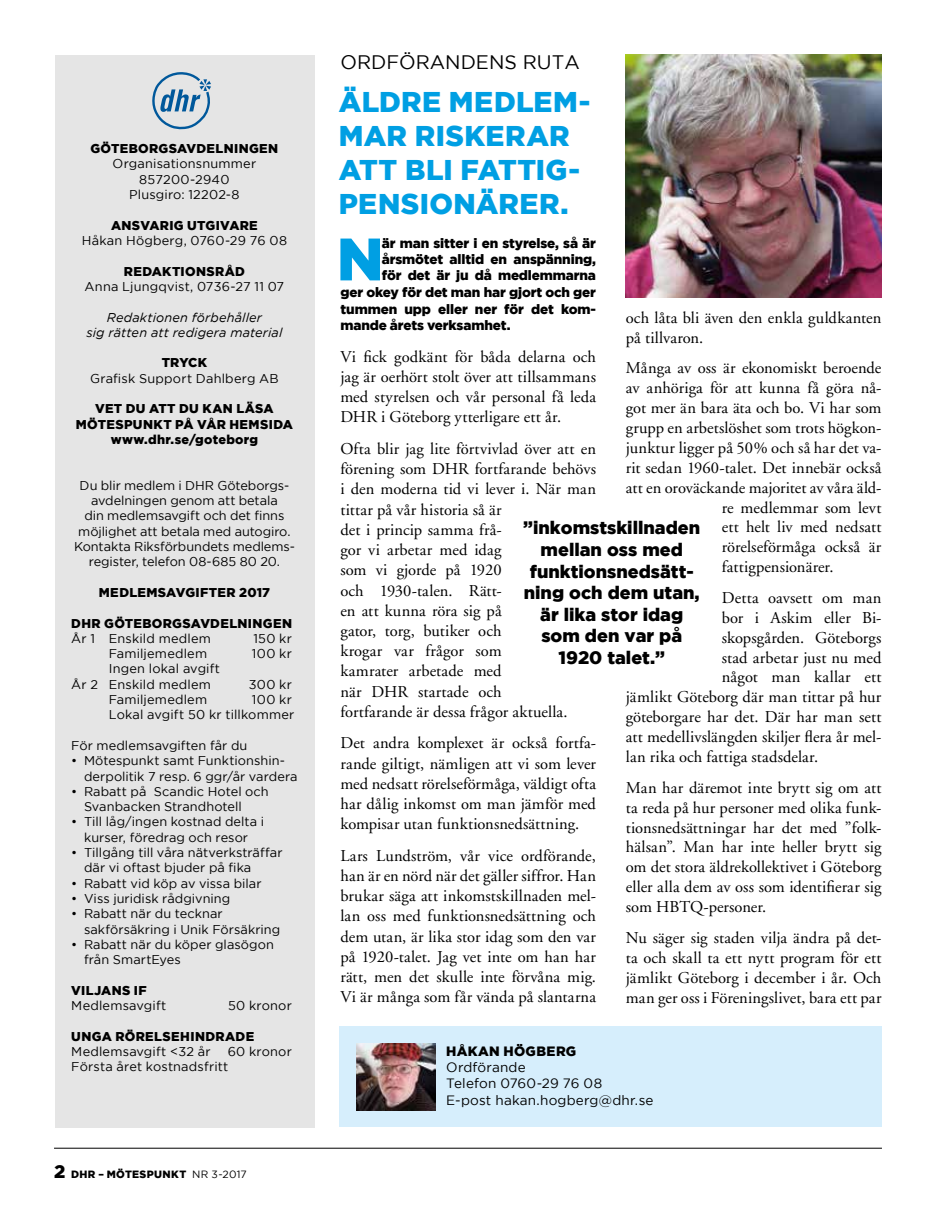
<style>
.page{position:relative;width:936px;height:1212px;background:#fff}
.page>*{position:absolute;margin:0;border:0;box-sizing:border-box;transform-origin:0 0}
.t1{font:900 59.85px "Gotham";color:#009fe3}
.t2{font:900 28.5px/34.2px "Gotham";letter-spacing:.01em;color:#009fe3}
.t3{font:19.5px "Gotham";color:#000}
.t4{font:900 18px/21.6px "Gotham";color:#000;text-align:center}
.t5{font:16.5px/20.2px "Adobe Garamond";letter-spacing:.005em;color:#000;text-align:justify}
.t6{font:900 13.5px "Gotham";letter-spacing:-.01em;color:#000}
.t7{font:13.5px/16.2px "Gotham";letter-spacing:.015em;color:#000}
.t8{font:900 13.5px "Gotham";letter-spacing:.02em;color:#000}
.t9{font:12.75px/15.3px "Gotham";letter-spacing:.005em;color:#000}
.t10{font:900 12.75px/15.3px "Gotham";letter-spacing:.025em;color:#000;text-align:center}
.t11{font:italic 12.75px/15.3px "Gotham";letter-spacing:.01em;color:#000;text-align:center}
.t12{font:900 10.5px "Gotham";letter-spacing:.035em;color:#000}
.s1{font-size:18px}
.s2{font-weight:400}
</style>
<div class="page">
<hr style="left:54px;top:1148px;width:827px;height:1px;background:#000">
<div style="left:340px;top:1026px;width:541px;height:101px;background:#d6eefc"></div>
<div style="left:55px;top:55px;width:259px;height:1072px;background:#e5e5e5"></div>
<img style="left:356px;top:1043px;width:79px;height:68px">
<svg style="left:152px;top:72px;width:59px;height:58px"></svg>
<img style="left:625px;top:54px;width:256px;height:244px">
<p class="t3" style="left:340px;top:51px;width:241px">ORDFÖRANDENS RUTA</p>
<h2 class="t2" style="left:339px;top:84px;width:253px">ÄLDRE MEDLEM-<br>MAR RISKERAR<br>ATT BLI FATTIG-<br>PENSIONÄRER.</h2>
<p class="t10" style="left:90px;top:141px;width:189px">GÖTEBORGSAVDELNINGEN</p>
<p class="t9" style="left:113px;top:156px;width:145px;text-align:center">Organisationsnummer<br>857200-2940<br>Plusgiro: 12202-8</p>
<p class="t10" style="left:111px;top:217px;width:148px">ANSVARIG UTGIVARE</p>
<p class="t9" style="left:82px;top:233px;width:207px">Håkan Högberg, 0760-29 76 08</p>
<p class="t10" style="left:124px;top:263px;width:123px">REDAKTIONSRÅD</p>
<p class="t9" style="left:85px;top:279px;width:201px">Anna Ljungqvist, 0736-27 11 07</p>
<p class="t11" style="left:86px;top:309px;width:197px">Redaktionen förbehåller<br>sig rätten att redigera material</p>
<p class="t10" style="left:162px;top:355px;width:47px">TRYCK</p>
<p class="t9" style="left:90px;top:370px;width:190px">Grafisk Support Dahlberg AB</p>
<p class="t10" style="left:76px;top:401px;width:219px">VET DU ATT DU KAN LÄSA<br>MÖTESPUNKT PÅ VÅR HEMSIDA www.dhr.se/goteborg</p>
<p class="t9" style="left:74px;top:477px;width:222px;text-align:center">Du blir medlem i DHR Göteborgs&shy;avdelningen genom att betala<br>din medlemsavgift och det finns möjlighet att betala med autogiro.<br>Kontakta Riksförbundets medlems&shy;register, telefon 08-685 80 20.</p>
<p class="t10" style="left:99px;top:584px;width:173px">MEDLEMSAVGIFTER 2017</p>
<p class="t10" style="left:71px;top:615px;width:222px">DHR GÖTEBORGSAVDELNINGEN</p>
<p class="t9" style="left:71px;top:630px;width:141px">År 1 Enskild medlem</p>
<p class="t9" style="left:253px;top:630px;width:40px">150 kr</p>
<p class="t9" style="left:109px;top:646px;width:100px">Familjemedlem</p>
<p class="t9" style="left:252px;top:646px;width:42px">100 kr</p>
<p class="t9" style="left:71px;top:661px;width:150px;text-indent:37px">Ingen lokal avgift<br>År 2 Enskild medlem</p>
<h1 class="t1" style="left:337px;top:225px;width:48px">N</h1>
<p class="t6" style="left:382px;top:235px;width:216px">är man sitter i en styrelse, så är</p>
<p class="t6" style="left:382px;top:252px;width:216px">årsmötet alltid en anspänning,</p>
<p class="t6" style="left:382px;top:268px;width:216px">för det är ju då medlemmarna</p>
<p class="t6" style="left:340px;top:284px;width:257px">ger okey för det man har gjort och ger</p>
<p class="t6" style="left:340px;top:301px;width:257px">tummen upp eller ner för det kom-</p>
<p class="t6" style="left:340px;top:318px;width:171px">mande årets verksamhet.</p>
<p class="t5" style="left:340px;top:347px;width:257px">Vi fick godkänt för båda delarna och jag är oerhört stolt över att tillsammans med styrelsen och vår personal få leda DHR i Göteborg ytterligare ett år.</p>
<p class="t5" style="left:340px;top:439px;width:257px;text-align:left">Ofta blir jag lite förtvivlad över att en förening som DHR fortfarande behövs i den moderna tid vi lever i. När man tittar på vår historia så är<br>det i princip samma frå-<br>gor vi arbetar med idag<br>som vi gjorde på 1920<br>och 1930-talen. Rätt-<br>en att kunna röra sig på<br>gator, torg, butiker och<br>krogar var frågor som<br>kamrater arbetade med<br>när DHR startade och<br>fortfarande är dessa frågor aktuella.</p>
<p class="t5" style="left:340px;top:733px;width:257px">Det andra komplexet är också fortfa&shy;rande giltigt, nämligen att vi som lever med nedsatt rörelseförmåga, väldigt ofta har dålig inkomst om man jämför med kompisar utan funktionsnedsättning.</p>
<p class="t5" style="left:340px;top:846px;width:257px">Lars Lundström, vår vice ordförande, han är en nörd när det gäller siffror. Han brukar säga att inkomstskillnaden mel&shy;lan oss med funktionsnedsättning och dem utan, är lika stor idag som den var på 1920-talet. Jag vet inte om han har rätt, men det skulle inte förvåna mig.<br>Vi är många som får vända på slantarna</p>
<p class="t5" style="left:625px;top:308px;width:257px">och låta bli även den enkla guldkanten på tillvaron.</p>
<p class="t5" style="left:625px;top:358px;width:257px">Många av oss är ekonomiskt beroende</p>
<p class="t5" style="left:625px;top:378px;width:257px">av anhöriga för att kunna få göra nå-</p>
<p class="t5" style="left:625px;top:398px;width:257px">got mer än bara äta och bo. Vi har som</p>
<p class="t5" style="left:625px;top:418px;width:257px">grupp en arbetslöshet som trots högkon-</p>
<p class="t5" style="left:625px;top:438px;width:257px">junktur ligger på 50% och så har det va-</p>
<p class="t5" style="left:625px;top:458px;width:257px">rit sedan 1960-talet. Det innebär också</p>
<p class="t5" style="left:625px;top:478px;width:257px">att en oroväckande majoritet av våra äld-</p>
<p class="t5" style="left:721px;top:498px;width:161px">re medlemmar som levt</p>
<p class="t5" style="left:721px;top:517px;width:161px">ett helt liv med nedsatt</p>
<p class="t5" style="left:721px;top:537px;width:161px">rörelseförmåga också är</p>
<p class="t5" style="left:721px;top:557px;width:113px">fattigpensionärer.</p>
<p class="t5" style="left:721px;top:588px;width:161px">Detta oavsett om man</p>
<p class="t5" style="left:721px;top:608px;width:161px">bor i Askim eller Bi-</p>
<p class="t5" style="left:721px;top:628px;width:161px">skopsgården. Göteborgs</p>
<p class="t5" style="left:721px;top:648px;width:161px">stad arbetar just nu med</p>
<p class="t5" style="left:721px;top:667px;width:161px">något man kallar ett</p>
<p class="t5" style="left:625px;top:687px;width:257px">jämlikt Göteborg där man tittar på hur</p>
<p class="t5" style="left:625px;top:707px;width:257px">göteborgare har det. Där har man sett</p>
<p class="t5" style="left:625px;top:727px;width:257px">att medellivslängden skiljer flera år mel-</p>
<p class="t5" style="left:625px;top:747px;width:194px">lan rika och fattiga stadsdelar.</p>
<p class="t5" style="left:625px;top:778px;width:257px">Man har däremot inte brytt sig om att ta reda på hur personer med olika funk&shy;tionsnedsättningar har det med ”folk&shy;hälsan”. Man har inte heller brytt sig om det stora äldrekollektivet i Göteborg eller alla dem av oss som identifierar sig som HBTQ-personer.</p>
<p class="t5" style="left:625px;top:928px;width:257px">Nu säger sig staden vilja ändra på det&shy;ta och skall ta ett nytt program för ett jämlikt Göteborg i december i år. Och man ger oss i Föreningslivet, bara ett par</p>
<p class="t4" style="left:523px;top:517px;width:178px">”inkomstskillnaden mellan oss med funktionsnedsätt&shy;ning och dem utan, är lika stor idag som den var på<br>1920 talet.”</p>
<p class="t9" style="left:249px;top:676px;width:45px">300 kr</p>
<p class="t9" style="left:109px;top:692px;width:187px;text-align:right">100 kr<br>Lokal avgift 50 kr tillkommer</p>
<p class="t9" style="left:71px;top:738px;width:178px">För medlemsavgiften får du</p>
<p class="t9" style="left:84px;top:753px;width:215px;text-indent:-13px">• Mötespunkt samt Funktionshin&shy;derpolitik 7 resp. 6 ggr/år vardera</p>
<p class="t9" style="left:84px;top:783px;width:186px;text-indent:-13px">• Rabatt på Scandic Hotel och<br>Svanbacken Strandhotell</p>
<p class="t9" style="left:71px;top:814px;width:194px;text-align:center">• Till låg/ingen kostnad delta i kurser, föredrag och resor</p>
<p class="t9" style="left:84px;top:845px;width:200px;text-indent:-13px">• Tillgång till våra nätverksträffar där vi oftast bjuder på fika</p>
<p class="t9" style="left:71px;top:875px;width:192px">• Rabatt vid köp av vissa bilar</p>
<p class="t9" style="left:71px;top:891px;width:161px">• Viss juridisk rådgivning</p>
<p class="t9" style="left:84px;top:906px;width:198px;text-indent:-13px">• Rabatt när du tecknar sakförsäkring i Unik Försäkring</p>
<p class="t9" style="left:84px;top:936px;width:191px;text-indent:-13px">• Rabatt när du köper glasögon från SmartEyes</p>
<p class="t10" style="left:71px;top:982px;width:77px">VILJANS IF</p>
<p class="t9" style="left:71px;top:998px;width:97px">Medlemsavgift</p>
<p class="t9" style="left:228px;top:998px;width:65px">50 kronor</p>
<p class="t10" style="left:71px;top:1028px;width:184px">UNGA RÖRELSEHINDRADE</p>
<p class="t9" style="left:71px;top:1044px;width:141px">Medlemsavgift &lt;32 år</p>
<p class="t9" style="left:109px;top:692px;width:100px">Familjemedlem</p>
<p class="t9" style="left:71px;top:1044px;width:222px;text-indent:156px">60 kronor<br>Första året kostnadsfritt</p>
<p class="t8" style="left:446px;top:1043px;width:132px">HÅKAN HÖGBERG</p>
<p class="t7" style="left:446px;top:1059px;width:209px">Ordförande<br>Telefon 0760-29 76 08<br>E-post hakan.hogberg@dhr.se</p>
<p class="t12" style="left:54px;top:1168px;width:194px"><span class="s1">2</span> DHR – MÖTESPUNKT <span class="s2">NR 3-2017</span></p>
</div>
